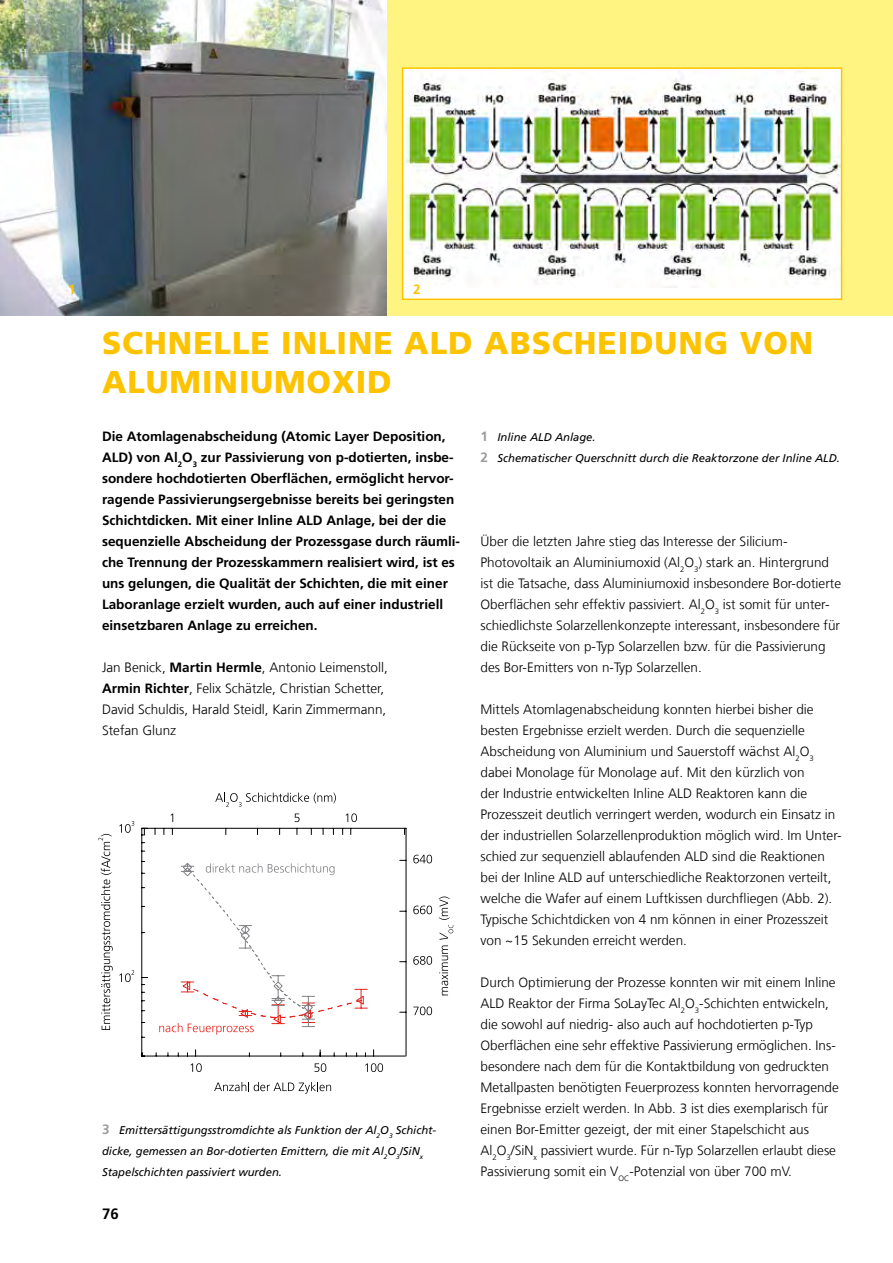
<style>
.page{position:relative;width:893px;height:1263px;background:#fff}
.page>*{position:absolute;margin:0;border:0;box-sizing:border-box;transform-origin:0 0}
.t1{font:900 31.5px "Frutiger LT Com";letter-spacing:.03em;color:#fdc300}
.t2{font:700 15px "Frutiger LT Com";color:#000}
.t3{font:300 13.5px/21px "Frutiger LT Com";color:#000}
.t4{font:700 13.5px/21px "Frutiger LT Com";color:#000}
.t5{font:700 13.5px "Frutiger LT Com";color:#fdc300}
.t6{font:italic 11.25px/21px "Frutiger LT Com";color:#000}
.s1{font-weight:700;font-style:normal;font-size:13.5px;color:#9d9d9c}
.s2{font-weight:700}
</style>
<div class="page">
<div style="left:0;top:0;width:893px;height:315px;background:#fff482"></div>
<img style="left:0;top:0;width:386px;height:315px">
<div style="left:403px;top:68px;width:439px;height:231px;background:#fff"></div>
<img style="left:405px;top:70px;width:434px;height:217px">
<div style="left:402px;top:67px;width:440px;height:233px;border:2px solid #fdc300"></div>
<svg style="left:190px;top:1063px;width:12px;height:9px"></svg>
<svg style="left:315px;top:1063px;width:11px;height:9px"></svg>
<svg style="left:365px;top:1063px;width:18px;height:9px"></svg>
<svg style="left:119px;top:970px;width:15px;height:12px"></svg>
<svg style="left:119px;top:821px;width:15px;height:12px"></svg>
<hr style="left:141px;top:828px;width:1px;height:228px;background:#000">
<hr style="left:142px;top:1056px;width:263px;height:1px;background:#000">
<svg style="left:295px;top:813px;width:5px;height:9px"></svg>
<svg style="left:346px;top:813px;width:11px;height:9px"></svg>
<svg style="left:413px;top:1006px;width:19px;height:9px"></svg>
<svg style="left:413px;top:956px;width:19px;height:9px"></svg>
<svg style="left:413px;top:905px;width:19px;height:9px"></svg>
<svg style="left:413px;top:855px;width:19px;height:8px"></svg>
<hr style="left:406px;top:828px;width:1px;height:228px;background:#000">
<hr style="left:142px;top:828px;width:264px;height:1px;background:#000">
<svg style="left:141px;top:828px;width:7px;height:7px"></svg>
<svg style="left:98px;top:834px;width:15px;height:196px"></svg>
<svg style="left:214px;top:1082px;width:117px;height:12px"></svg>
<svg style="left:159px;top:862px;width:208px;height:173px"></svg>
<svg style="left:215px;top:792px;width:121px;height:15px"></svg>
<svg style="left:439px;top:896px;width:14px;height:99px"></svg>
<p class="t5" style="left:68px;top:281px;width:9px">1</p>
<p class="t5" style="left:413px;top:281px;width:9px">2</p>
<h1 class="t1" style="left:102px;top:324px;width:326px">SCHNELLE INLINE ALD</h1>
<h1 class="t1" style="left:484px;top:324px;width:331px">ABSCHEIDUNG VON</h1>
<h1 class="t1" style="left:102px;top:363px;width:291px">ALUMINIUMOXID</h1>
<p class="t6" style="left:480px;top:427px;width:361px"><span class="s1">1</span> Inline ALD Anlage.<br><span class="s1">2</span> Schematischer Querschnitt durch die Reaktorzone der Inline ALD.</p>
<p class="t4" style="left:102px;top:426px;width:360px">Die Atomlagenabscheidung (Atomic Layer Deposition, ALD) von Al<sub>2</sub>O <sub>3</sub> zur Passivierung von p-dotierten, insbe&shy;sondere hochdotierten Oberflächen, ermöglicht hervor&shy;ragende Passivierungsergebnisse bereits bei geringsten Schichtdicken. M it einer Inline ALD Anlage, bei der die sequenzielle Abscheidung der Prozessgase durch räumli&shy;che Trennung der Prozesskammern realisiert wird, ist es uns gelungen, die Qualität der Schichten, die mit einer Laboranlage erzielt wurden, auch auf einer industriell einsetzbaren Anlage zu erreichen.</p>
<p class="t3" style="left:102px;top:657px;width:287px">Jan Benick, <span class="s2">Martin Hermle</span>, Antonio Leimenstoll, <span class="s2">Armin Richter</span>, Felix Schätzle, Christian Schetter, David Schuldis, Harald Steidl, Karin Zimmermann, Stefan Glunz</p>
<p class="t3" style="left:480px;top:531px;width:362px">Über die letzten Jahre stieg das Interesse der Silicium-Photovoltaik an Aluminiumoxid (Al<sub>2</sub>O<sub>3</sub>) stark an. Hintergrund ist die Tatsache, dass Aluminiumoxid insbesondere Bor-dotierte Oberflächen sehr effektiv passiviert. Al<sub>2</sub>O<sub>3</sub> ist somit für unter&shy;schiedlichste Solarzellenkonzepte interessant, insbesondere für die Rückseite von p-Typ Solarzellen bzw. für die Passivierung des Bor-Emitters von n-Typ Solarzellen.</p>
<p class="t3" style="left:480px;top:699px;width:361px">Mittels Atomlagenabscheidung konnten hierbei bisher die besten Ergebnisse erzielt werden. Durch die sequenzielle Abscheidung von Aluminium und Sauerstoff wächst Al<sub>2</sub>O<sub>3 </sub>dabei Monolage für Monolage auf. Mit den kürzlich von<br>der Industrie entwickelten Inline ALD Reaktoren kann die Prozesszeit deutlich verringert werden, wodurch ein Einsatz in der industriellen Solarzellenproduktion möglich wird. Im Unter&shy;schied zur sequenziell ablaufenden ALD sind die Reaktionen bei der Inline ALD auf unterschiedliche Reaktorzonen verteilt, welche die Wafer auf einem Luftkissen durchfliegen (Abb. 2).<br>Typische Schichtdicken von 4 nm können in einer Prozesszeit von ~15 Sekunden erreicht werden.</p>
<p class="t3" style="left:480px;top:972px;width:360px">Durch Optimierung der Prozesse konnten wir mit einem Inline ALD Reaktor der Firma SoLayTec Al<sub>2</sub>O<sub>3</sub>-Schichten entwickeln, die sowohl auf niedrig- also auch auf hochdotierten p-Typ Oberflächen eine sehr effektive Passivierung ermöglichen. Ins&shy;besondere nach dem für die Kontaktbildung von gedruckten Metallpasten benötigten Feuerprozess konnten hervorragende Ergebnisse erzielt werden. In Abb. 3 ist dies exemplarisch für einen Bor-Emitter gezeigt, der mit einer Stapelschicht aus Al<sub>2</sub>O<sub>3</sub>/SiN<sub>x</sub> passiviert wurde. Für n-Typ Solarzellen erlaubt diese Passivierung somit ein V<sub>OC</sub>-Potenzial von über 700 mV.</p>
<p class="t6" style="left:102px;top:1120px;width:336px"><span class="s1">3</span> Emittersättigungsstromdichte als Funktion der Al<sub>2</sub>O<sub>3</sub> Schicht&shy;dicke, gemessen an Bor-dotierten Emittern, die mit Al<sub>2</sub>O<sub>3</sub>/SiN<sub>x<br></sub>Stapelschichten passiviert wurden.</p>
<p class="t2" style="left:102px;top:1205px;width:18px">76</p>
</div>
